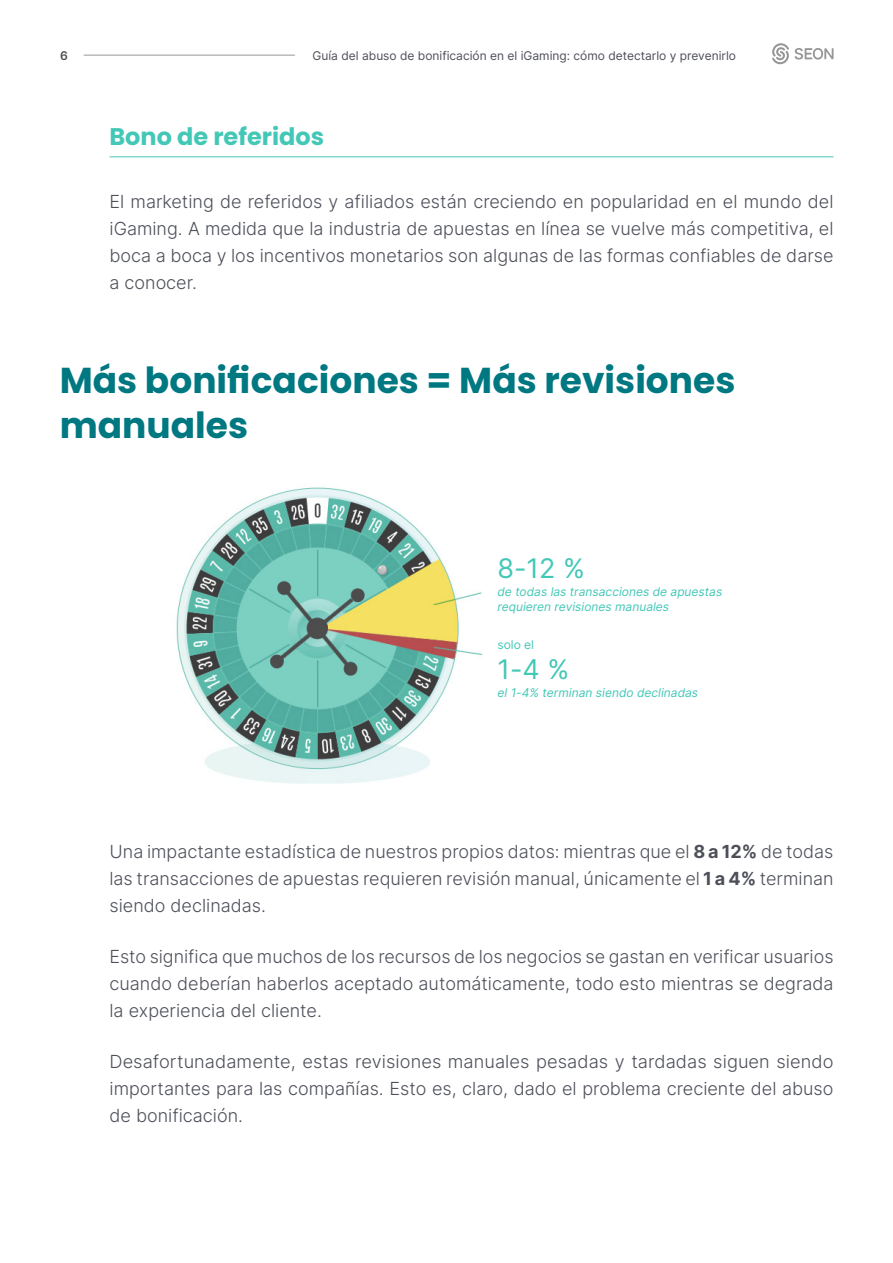
<style>
.page{position:relative;width:893px;height:1263px;background:#fff}
.page>*{position:absolute;margin:0;border:0;box-sizing:border-box;transform-origin:0 0}
.t1{font:700 36px/45px "Poppins";color:#007881}
.t2{font:27px "Inter";color:#43c7b7}
.t3{font:700 24px "Poppins";color:#43c7b7}
.t4{font:300 18px/27px "Inter";color:#4d4f59;text-align:justify}
.t5{font:12px/15px "Inter";color:#43c7b7}
.t6{font:12px "Inter";color:#4d4f59}
.t7{font:600 12px "Inter";color:#4d4f59}
.s1{font-weight:700}
</style>
<div class="page">
<hr style="left:84px;top:55px;width:211px;height:1px;background:#969696">
<svg style="left:772px;top:43px;width:61px;height:21px"></svg>
<hr style="left:110px;top:156px;width:723px;height:1px;background:#43c7b7">
<img style="left:176px;top:487px;width:307px;height:297px">
<p class="t7" style="left:60px;top:46px;width:9px">6</p>
<p class="t6" style="left:313px;top:46px;width:425px">Guía del abuso de bonificación en el iGaming: cómo detectarlo y prevenirlo</p>
<h3 class="t3" style="left:110px;top:123px;width:216px">Bono de referidos</h3>
<p class="t4" style="left:110px;top:188px;width:725px">El marketing de referidos y afiliados están creciendo en popularidad en el mundo del iGaming. A medida que la industria de apuestas en línea se vuelve más competitiva, el boca a boca y los incentivos monetarios son algunas de las formas confiables de darse a conocer.</p>
<h1 class="t1" style="left:60px;top:358px;width:677px">Más bonificaciones = Más revisiones manuales</h1>
<h2 class="t2" style="left:497px;top:548px;width:89px">8-12 %</h2>
<p class="t5" style="left:497px;top:584px;width:226px">de todas las transacciones de apuestas requieren revisiones manuales</p>
<p class="t5" style="left:497px;top:637px;width:38px">solo el</p>
<h2 class="t2" style="left:497px;top:650px;width:73px">1-4 %</h2>
<p class="t5" style="left:497px;top:685px;width:202px">el 1-4% terminan siendo declinadas</p>
<p class="t4" style="left:110px;top:838px;width:725px">Una impactante estadística de nuestros propios datos: mientras que el <span class="s1">8 a 12%</span> de todas las transacciones de apuestas requieren revisión manual, únicamente el <span class="s1">1 a 4%</span> terminan siendo declinadas.</p>
<p class="t4" style="left:110px;top:943px;width:725px">Esto significa que muchos de los recursos de los negocios se gastan en verificar usuarios cuando deberían haberlos aceptado automáticamente, todo esto mientras se degrada la experiencia del cliente.</p>
<p class="t4" style="left:110px;top:1048px;width:725px">Desafortunadamente, estas revisiones manuales pesadas y tardadas siguen siendo importantes para las compañías. Esto es, claro, dado el problema creciente del abuso de bonificación.</p>
</div>
